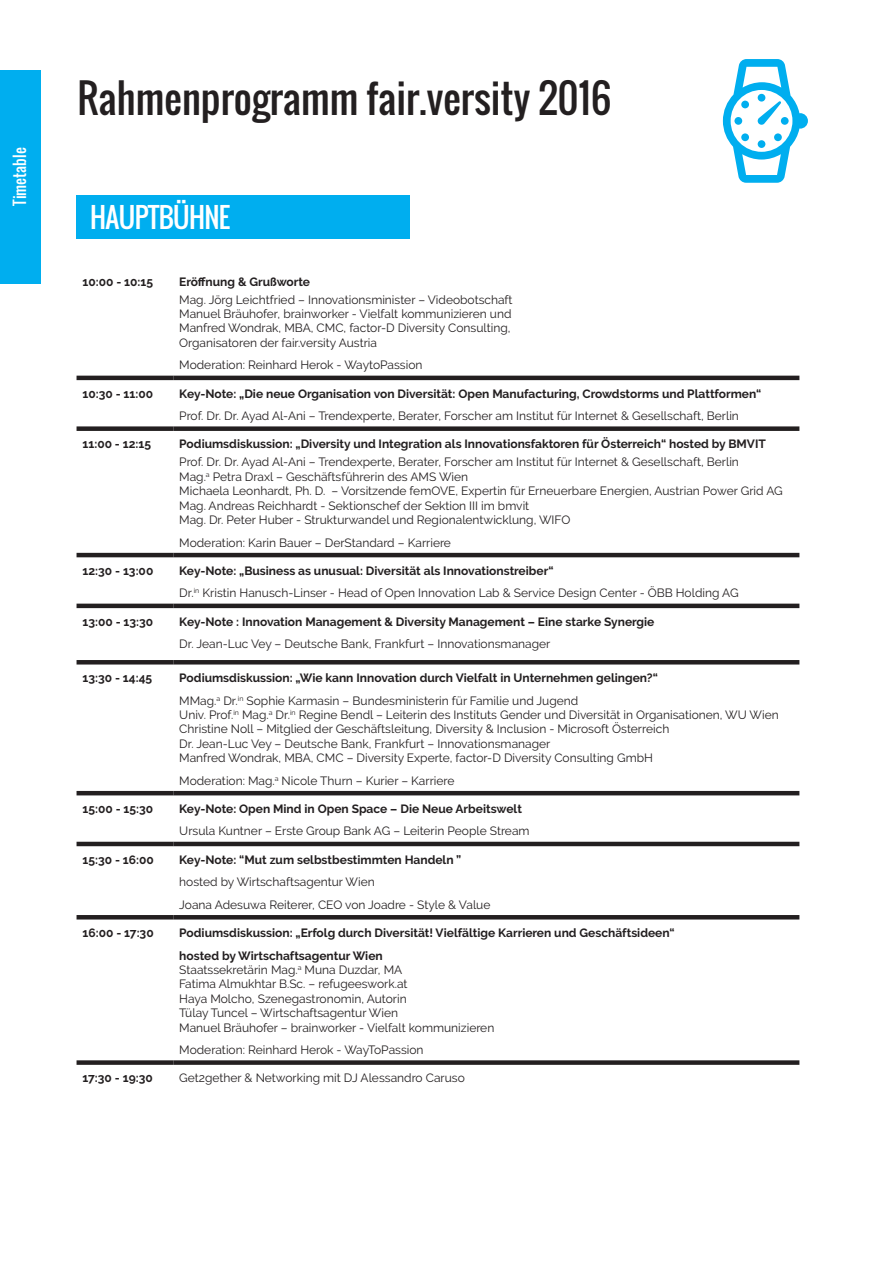
<style>
.page{position:relative;width:893px;height:1263px;background:#fff}
.page>*{position:absolute;margin:0;border:0;box-sizing:border-box;transform-origin:0 0}
.t1{font:39px "Oswald";color:#231f20}
.t2{font:27px "Oswald";letter-spacing:-.025em;color:#fff}
.t3{font:15px "Oswald";color:#fff}
.t4{font:12px/14.4px "Raleway";color:#231f20}
.t5{font:700 12px/22.5px "Raleway";color:#231f20}
.s1{font-weight:700}
.s2{font-weight:400}
</style>
<div class="page">
<div style="left:77px;top:196px;width:333px;height:43px;background:#00aeef"></div>
<div style="left:0;top:70px;width:40px;height:213px;background:#00aeef"></div>
<svg style="left:77px;top:375px;width:722px;height:545px"></svg>
<hr style="left:77px;top:376px;width:96px;height:4px;background:#231f20">
<hr style="left:173px;top:376px;width:626px;height:4px;background:#231f20">
<div style="left:77px;top:426px;width:96px;height:5px;background:#231f20"></div>
<div style="left:173px;top:426px;width:626px;height:5px;background:#231f20"></div>
<hr style="left:77px;top:553px;width:96px;height:4px;background:#231f20">
<hr style="left:173px;top:553px;width:626px;height:4px;background:#231f20">
<hr style="left:77px;top:604px;width:96px;height:4px;background:#231f20">
<hr style="left:173px;top:604px;width:626px;height:4px;background:#231f20">
<hr style="left:77px;top:660px;width:96px;height:4px;background:#231f20">
<hr style="left:173px;top:660px;width:626px;height:4px;background:#231f20">
<hr style="left:77px;top:791px;width:96px;height:4px;background:#231f20">
<hr style="left:173px;top:791px;width:626px;height:4px;background:#231f20">
<hr style="left:77px;top:842px;width:96px;height:4px;background:#231f20">
<hr style="left:173px;top:842px;width:626px;height:4px;background:#231f20">
<hr style="left:77px;top:915px;width:96px;height:4px;background:#231f20">
<hr style="left:173px;top:915px;width:626px;height:4px;background:#231f20">
<div style="left:77px;top:1060px;width:96px;height:5px;background:#231f20"></div>
<div style="left:173px;top:1060px;width:626px;height:5px;background:#231f20"></div>
<svg style="left:723px;top:59px;width:85px;height:124px"></svg>
<p class="t3" style="left:8px;top:206px;width:60px;rotate:-90deg">Timetable</p>
<h1 class="t1" style="left:78px;top:68px;width:535px">Rahmenprogramm fair.versity 2016</h1>
<h2 class="t2" style="left:90px;top:197px;width:142px">HAUPTBÜHNE</h2>
<p class="t5" style="left:83px;top:270px;width:72px">10:00 - 10:15</p>
<p class="t5" style="left:179px;top:270px;width:132px">Eröffnung &amp; Grußworte</p>
<p class="t4" style="left:179px;top:292px;width:335px">Mag. Jörg Leichtfried – Innovationsminister – Videobotschaft Manuel Bräuhofer, brainworker - Vielfalt kommunizieren und Manfred Wondrak, MBA, CMC, factor-D Diversity Consulting, Organisatoren der fair.versity Austria</p>
<p class="t4" style="left:179px;top:358px;width:245px">Moderation: Reinhard Herok - WaytoPassion</p>
<p class="t5" style="left:83px;top:382px;width:72px">10:30 - 11:00</p>
<p class="t5" style="left:179px;top:382px;width:584px">Key-Note: „Die neue Organisation von Diversität: Open Manufacturing, Crowdstorms und Plattformen“</p>
<p class="t4" style="left:179px;top:409px;width:561px">Prof. Dr. Dr. Ayad Al-Ani – Trendexperte, Berater, Forscher am Institut für Internet &amp; Gesellschaft, Berlin</p>
<p class="t5" style="left:83px;top:433px;width:70px">11:00 - 12:15</p>
<p class="t5" style="left:179px;top:433px;width:588px">Podiumsdiskussion: „Diversity und Integration als Innovationsfaktoren für Österreich“ hosted by BMVIT</p>
<p class="t4" style="left:179px;top:455px;width:605px">Prof. Dr. Dr. Ayad Al-Ani – Trendexperte, Berater, Forscher am Institut für Internet &amp; Gesellschaft, Berlin<br>Mag.<sup>a</sup> Petra Draxl – Geschäftsführerin des AMS Wien<br>Michaela Leonhardt, Ph. D. – Vorsitzende femOVE, Expertin für Erneuerbare Energien, Austrian Power Grid AG Mag. Andreas Reichhardt - Sektionschef der Sektion III im bmvit<br>Mag. Dr. Peter Huber - Strukturwandel und Regionalentwicklung, WIFO</p>
<p class="t4" style="left:179px;top:535px;width:273px">Moderation: Karin Bauer – DerStandard – Karriere</p>
<p class="t5" style="left:83px;top:559px;width:72px">12:30 - 13:00</p>
<p class="t4" style="left:179px;top:559px;width:561px;line-height:22.5px"><span class="s1">Key-Note: „Business as unusual: Diversität als Innovationstreiber“<br></span>Dr.<sup>in</sup> Kristin Hanusch-Linser - Head of Open Innovation Lab &amp; Service Design Center - ÖBB Holding AG</p>
<p class="t5" style="left:83px;top:610px;width:72px">13:00 - 13:30</p>
<p class="t5" style="left:179px;top:610px;width:477px">Key-Note : Innovation Management &amp; Diversity Management – Eine starke Synergie</p>
<p class="t4" style="left:179px;top:637px;width:373px">Dr. Jean-Luc Vey – Deutsche Bank, Frankfurt – Innovationsmanager</p>
<p class="t5" style="left:83px;top:667px;width:71px">13:30 - 14:45</p>
<p class="t5" style="left:179px;top:667px;width:480px">Podiumsdiskussion: „Wie kann Innovation durch Vielfalt in Unternehmen gelingen?“<br><span class="s2">MMag.</span><sup>a</sup> <span class="s2">Dr.</span><sup>in</sup> <span class="s2">Sophie Karmasin – Bundesministerin für Familie und Jugend</span></p>
<p class="t4" style="left:179px;top:707px;width:601px">Univ. Prof.<sup>in</sup> Mag.<sup>a</sup> Dr.<sup>in</sup> Regine Bendl – Leiterin des Instituts Gender und Diversität in Organisationen, WU Wien Christine Noll – Mitglied der Geschäftsleitung, Diversity &amp; Inclusion - Microsoft Österreich<br>Dr. Jean-Luc Vey – Deutsche Bank, Frankfurt – Innovationsmanager<br>Manfred Wondrak, MBA, CMC – Diversity Experte, factor-D Diversity Consulting GmbH</p>
<p class="t4" style="left:179px;top:773px;width:277px">Moderation: Mag.<sup>a</sup> Nicole Thurn – Kurier – Karriere</p>
<p class="t5" style="left:83px;top:797px;width:72px">15:00 - 15:30</p>
<p class="t5" style="left:179px;top:797px;width:344px">Key-Note: Open Mind in Open Space – Die Neue Arbeitswelt</p>
<p class="t4" style="left:179px;top:824px;width:352px">Ursula Kuntner – Erste Group Bank AG – Leiterin People Stream</p>
<p class="t5" style="left:83px;top:848px;width:73px">15:30 - 16:00</p>
<p class="t5" style="left:179px;top:848px;width:284px">Key-Note: “Mut zum selbstbestimmten Handeln ”</p>
<p class="t4" style="left:179px;top:871px;width:313px;line-height:22.5px">hosted by Wirtschaftsagentur Wien<br>Joana Adesuwa Reiterer, CEO von Joadre - Style &amp; Value</p>
<p class="t5" style="left:83px;top:922px;width:73px">16:00 - 17:30</p>
<p class="t5" style="left:179px;top:922px;width:497px">Podiumsdiskussion: „Erfolg durch Diversität! Vielfältige Karrieren und Geschäftsideen“ hosted by Wirtschaftsagentur Wien</p>
<p class="t4" style="left:179px;top:962px;width:317px">Staatssekretärin Mag.<sup>a</sup> Muna Duzdar, MA<br>Fatima Almukhtar B.Sc. – refugeeswork.at<br>Haya Molcho, Szenegastronomin, Autorin<br>Tülay Tuncel – Wirtschaftsagentur Wien<br>Manuel Bräuhofer – brainworker - Vielfalt kommunizieren</p>
<p class="t4" style="left:179px;top:1042px;width:246px">Moderation: Reinhard Herok - WayToPassion</p>
<p class="t5" style="left:83px;top:1067px;width:72px">17:30 - 19:30</p>
<p class="t4" style="left:179px;top:1071px;width:287px">Get2gether &amp; Networking mit DJ Alessandro Caruso</p>
</div>
